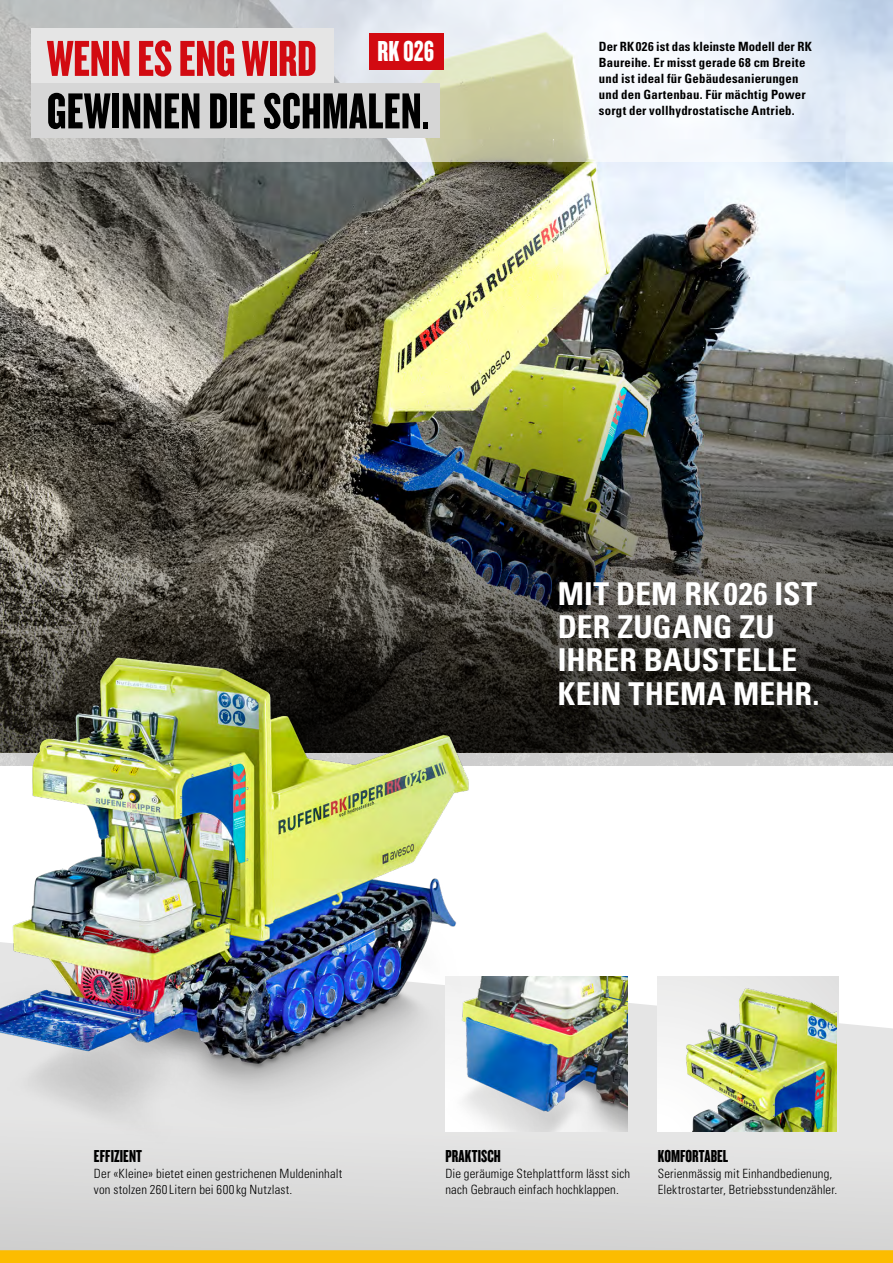
<style>
.page{position:relative;width:893px;height:1263px;background:#fff}
.page>*{position:absolute;margin:0;border:0;box-sizing:border-box;transform-origin:0 0}
.t1{font:52.5px "Knockout HTF68 Full Featherwt";letter-spacing:.01em;color:#000}
.t2{font:52.5px "Knockout HTF68 Full Featherwt";color:#d20a11}
.t3{font:700 condensed 31.5px/33px "Univers";letter-spacing:.005em;color:#fff}
.t4{font:30px "Knockout HTF68 Full Featherwt";color:#fff}
.t5{font:18px "Knockout HTF68 Full Featherwt";letter-spacing:.005em;color:#000}
.t6{font:300 condensed 12.75px/16px "Univers";letter-spacing:.01em;color:#000}
.t7{font:700 condensed 12.75px/16px "Univers";letter-spacing:.015em;color:#000}
</style>
<div class="page">
<div style="left:0;top:1250px;width:893px;height:13px;background:#fcbc00"></div>
<svg style="left:0;top:0;width:893px;height:155px"></svg>
<svg style="left:0;top:976px;width:893px;height:274px;background:#dbdbdb"></svg>
<img style="left:658px;top:976px;width:178px;height:156px">
<img style="left:0;top:155px;width:893px;height:598px">
<img style="left:550px;top:976px;width:77px;height:156px">
<div style="left:0;top:753px;width:893px;height:12px;background:#cecece"></div>
<div style="left:31px;top:83px;width:409px;height:55px;background:#d6d6d6"></div>
<div style="left:31px;top:29px;width:302px;height:54px;background:#e5e5e5"></div>
<img style="left:0;top:596px;width:550px;height:567px">
<div style="left:369px;top:33px;width:74px;height:37px;background:#d20a11"></div>
<h1 class="t2" style="left:47px;top:32px;width:271px">WENN ES ENG WIRD</h1>
<h1 class="t1" style="left:47px;top:84px;width:384px">GEWINNEN DIE SCHMALEN.</h1>
<h3 class="t4" style="left:377px;top:36px;width:58px">RK026</h3>
<p class="t7" style="left:599px;top:38px;width:214px">Der RK026 ist das kleinste Modell der RK Baureihe. Er misst gerade 68 cm Breite und ist ideal für Gebäudesanierungen und den Gartenbau. Für mächtig Power sorgt der vollhydrostatische Antrieb.</p>
<h2 class="t3" style="left:558px;top:578px;width:263px">MIT DEM RK026 IST<br>DER ZUGANG ZU<br>IHRER BAUSTELLE<br>KEIN THEMA MEHR.</h2>
<h3 class="t5" style="left:94px;top:1146px;width:50px">EFFIZIENT</h3>
<p class="t6" style="left:94px;top:1165px;width:250px">Der «Kleine» bietet einen gestrichenen Muldeninhalt von stolzen 260Litern bei 600kg Nutzlast.</p>
<h3 class="t5" style="left:445px;top:1146px;width:57px">PRAKTISCH</h3>
<p class="t6" style="left:445px;top:1165px;width:186px">Die geräumige Stehplattform lässt sich nach Gebrauch einfach hochklappen.</p>
<h3 class="t5" style="left:658px;top:1146px;width:72px">KOMFORTABEL</h3>
<p class="t6" style="left:658px;top:1165px;width:181px">Serienmässig mit Einhandbedienung,<br>Elektrostarter, Betriebsstundenzähler.</p>
</div>
